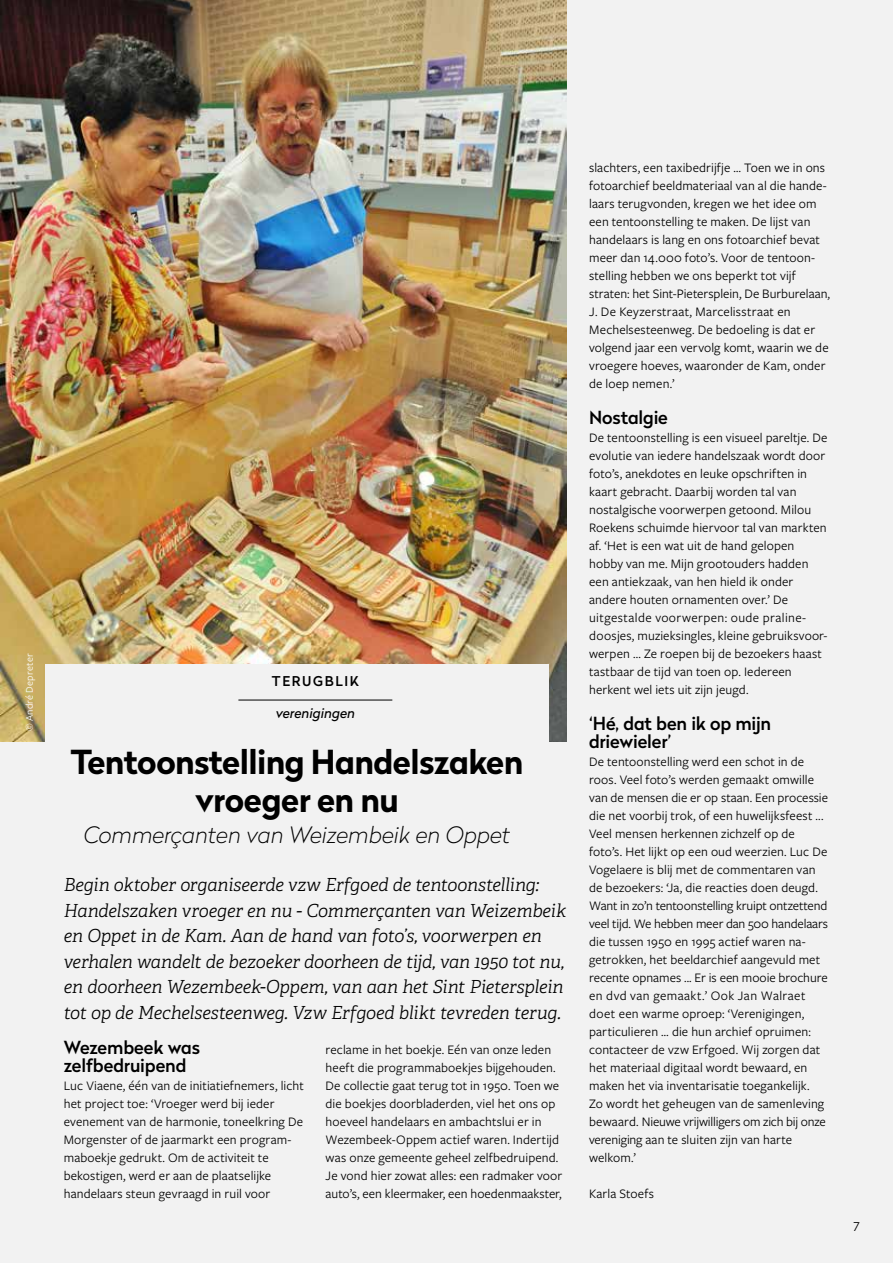
<style>
.page{position:relative;width:893px;height:1263px;background:#f2f2f2}
.page>*{position:absolute;margin:0;border:0;box-sizing:border-box;transform-origin:0 0}
.t1{font:700 33px/37.5px "Radikal";letter-spacing:-.02em;color:#000;text-align:center}
.t2{font:italic 100 22.5px "Radikal";color:#000}
.t3{font:italic 300 18px/25.5px "Adelle";letter-spacing:-.01em;color:#000}
.t4{font:500 18px/18px "Radikal";letter-spacing:-.01em;color:#000}
.t5{font:13.5px/18px "Freight Sans Pro";letter-spacing:.01em;color:#000}
.t6{font:italic 13.5px "Radikal";color:#000}
.t7{font:500 13.5px "Radikal";letter-spacing:.12em;color:#000}
.t8{font:300 12px "Radikal";color:#000}
.t9{font:10.5px "Freight Sans Pro";letter-spacing:.015em;color:#fff}
</style>
<div class="page">
<img style="left:0;top:0;width:567px;height:742px">
<div style="left:45px;top:664px;width:504px;height:212px;background:#f2f2f2"></div>
<hr style="left:238px;top:700px;width:154px;height:1px;background:#000">
<p class="t9" style="left:22px;top:731px;width:79px;rotate:-90deg">© André Depreter</p>
<p class="t7" style="left:272px;top:671px;width:89px">TERUGBLIK</p>
<p class="t6" style="left:276px;top:704px;width:81px">verenigingen</p>
<h1 class="t1" style="left:71px;top:743px;width:454px">Tentoonstelling Handelszaken vroeger en nu</h1>
<h2 class="t2" style="left:84px;top:820px;width:428px">Commerçanten van Weizembeik en Oppet</h2>
<p class="t3" style="left:64px;top:872px;width:504px">Begin oktober organiseerde vzw Erfgoed de tentoonstelling:<br>Handelszaken vroeger en nu - Commerçanten van Weizembeik en Oppet in de Kam. Aan de hand van foto’s, voorwerpen en verhalen wandelt de bezoeker doorheen de tijd, van 1950 tot nu, en doorheen Wezembeek-Oppem, van aan het Sint Pietersplein tot op de Mechelsesteenweg. Vzw Erfgoed blikt tevreden terug.</p>
<h3 class="t4" style="left:64px;top:1038px;width:138px">Wezembeek was zelfbedruipend</h3>
<p class="t5" style="left:64px;top:1076px;width:242px">Luc Viaene, één van de initiatiefnemers, licht het project toe: ‘Vroeger werd bij ieder evenement van de harmonie, toneelkring De Morgenster of de jaarmarkt een program&shy;maboekje gedrukt. Om de activiteit te bekostigen, werd er aan de plaatselijke handelaars steun gevraagd in ruil voor</p>
<p class="t5" style="left:326px;top:1040px;width:238px">reclame in het boekje. Eén van onze leden heeft die programmaboekjes bijgehouden.<br>De collectie gaat terug tot in 1950. Toen we die boekjes doorbladerden, viel het ons op hoeveel handelaars en ambachtslui er in Wezembeek-Oppem actief waren. Indertijd was onze gemeente geheel zelfbedruipend.<br>Je vond hier zowat alles: een radmaker voor auto’s, een kleermaker, een hoedenmaakster,</p>
<p class="t5" style="left:589px;top:158px;width:242px">slachters, een taxibedrijfje … Toen we in ons fotoarchief beeldmateriaal van al die hande&shy;laars terugvonden, kregen we het idee om een tentoonstelling te maken. De lijst van handelaars is lang en ons fotoarchief bevat meer dan 14.000 foto’s. Voor de tentoon&shy;stelling hebben we ons beperkt tot vijf straten: het Sint-Pietersplein, De Burburelaan, J. De Keyzerstraat, Marcelisstraat en Mechelsesteenweg. De bedoeling is dat er volgend jaar een vervolg komt, waarin we de vroegere hoeves, waaronder de Kam, onder de loep nemen.’</p>
<h3 class="t4" style="left:589px;top:408px;width:80px">Nostalgie</h3>
<p class="t5" style="left:589px;top:428px;width:240px">De tentoonstelling is een visueel pareltje. De evolutie van iedere handelszaak wordt door foto’s, anekdotes en leuke opschriften in kaart gebracht. Daarbij worden tal van nostalgische voorwerpen getoond. Milou Roekens schuimde hiervoor tal van markten af. ‘Het is een wat uit de hand gelopen hobby van me. Mijn grootouders hadden een antiekzaak, van hen hield ik onder andere houten ornamenten over.’ De uitgestalde voorwerpen: oude praline&shy;doosjes, muzieksingles, kleine gebruiksvoor&shy;werpen ... Ze roepen bij de bezoekers haast tastbaar de tijd van toen op. Iedereen herkent wel iets uit zijn jeugd.</p>
<h3 class="t4" style="left:589px;top:714px;width:184px">‘Hé, dat ben ik op mijn driewieler’</h3>
<p class="t5" style="left:589px;top:752px;width:240px">De tentoonstelling werd een schot in de roos. Veel foto’s werden gemaakt omwille van de mensen die er op staan. Een processie die net voorbij trok, of een huwelijksfeest ...<br>Veel mensen herkennen zichzelf op de foto’s. Het lijkt op een oud weerzien. Luc De Vogelaere is blij met de commentaren van de bezoekers: ‘Ja, die reacties doen deugd.<br>Want in zo’n tentoonstelling kruipt ontzettend veel tijd. We hebben meer dan 500 handelaars die tussen 1950 en 1995 actief waren na&shy;getrokken, het beeldarchief aangevuld met recente opnames ... Er is een mooie brochure en dvd van gemaakt.’ Ook Jan Walraet doet een warme oproep: ‘Verenigingen, particulieren … die hun archief opruimen: contacteer de vzw Erfgoed. Wij zorgen dat het materiaal digitaal wordt bewaard, en maken het via inventarisatie toegankelijk.<br>Zo wordt het geheugen van de samenleving bewaard. Nieuwe vrijwilligers om zich bij onze vereniging aan te sluiten zijn van harte welkom.’</p>
<p class="t5" style="left:589px;top:1184px;width:66px">Karla Stoefs</p>
<p class="t8" style="left:854px;top:1218px;width:8px">7</p>
</div>
